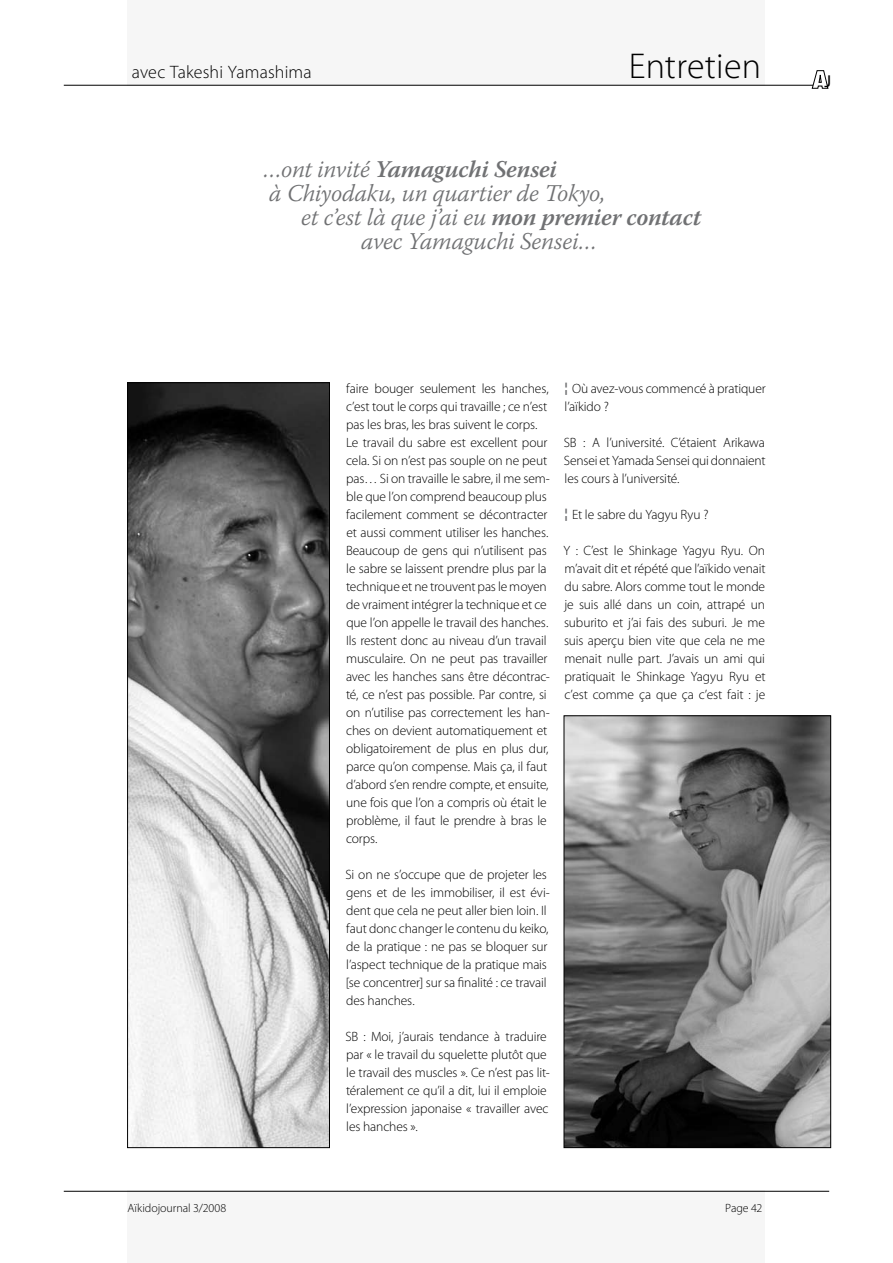
<style>
.page{position:relative;width:893px;height:1263px;background:#fff}
.page>*{position:absolute;margin:0;border:0;box-sizing:border-box;transform-origin:0 0}
.t1{font:300 36px "Myriad Pro";letter-spacing:.005em;color:#000}
.t2{font:italic 300 24px "Warnock Pro";letter-spacing:-.01em;color:#707173}
.t3{font:italic 600 24px "Warnock Pro";letter-spacing:-.01em;color:#707173}
.t4{font:300 18px "Myriad Pro";letter-spacing:.01em;color:#000}
.t5{font:17.25px "Myriad Pro";color:#000;scale:1.06 1}
.t6{font:300 13.5px/18px "Myriad Pro";letter-spacing:-.01em;color:#000}
.t7{font:300 12px "Myriad Pro";letter-spacing:-.005em;color:#000}
.s1{font-weight:300}
.s2{font-weight:600}
.s3{font-family:"Lucida Sans Typewriter";font-weight:700;color:#707173}
</style>
<div class="page">
<div style="left:128px;top:0;width:637px;height:85px;background:#f6f6f6"></div>
<div style="left:128px;top:1191px;width:637px;height:72px;background:#f6f6f6"></div>
<hr style="left:64px;top:85px;width:765px;height:1px;background:#000">
<hr style="left:64px;top:1191px;width:765px;height:1px;background:#000">
<svg style="left:812px;top:71px;width:16px;height:17px"></svg>
<img style="left:129px;top:384px;width:199px;height:762px">
<div style="left:127px;top:382px;width:203px;height:766px;border:1px solid #000"></div>
<img style="left:566px;top:718px;width:263px;height:428px">
<div style="left:564px;top:716px;width:267px;height:432px;border:1px solid #000"></div>
<h3 class="t4" style="left:132px;top:61px;width:181px">avec Takeshi Yamashima</h3>
<h1 class="t1" style="left:629px;top:44px;width:134px">Entretien</h1>
<h2 class="t3" style="left:263px;top:154px;width:295px"><span class="s1">…ont invité</span> Yamaguchi Sensei</h2>
<h2 class="t2" style="left:269px;top:178px;width:338px">à Chiyodaku, un quartier de Tokyo,</h2>
<h2 class="t2" style="left:301px;top:202px;width:401px">et c’est là que j’ai eu <span class="s2">mon premier contact</span></h2>
<h2 class="t2" style="left:361px;top:226px;width:238px">avec Yamaguchi Sensei…</h2>
<p class="t6" style="left:346px;top:379px;width:205px">faire bouger seulement les hanches, c’est tout le corps qui travaille ; ce n’est pas les bras, les bras suivent le corps.<br>Le travail du sabre est excellent pour cela. Si on n’est pas souple on ne peut pas… Si on travaille le sabre, il me sem&shy;ble que l’on comprend beaucoup plus facilement comment se décontracter et aussi comment utiliser les hanches.<br>Beaucoup de gens qui n’utilisent pas le sabre se laissent prendre plus par la technique et ne trouvent pas le moyen de vraiment intégrer la technique et ce que l’on appelle le travail des hanches.<br>Ils restent donc au niveau d’un travail musculaire. On ne peut pas travailler avec les hanches sans être décontrac&shy;té, ce n’est pas possible. Par contre, si on n’utilise pas correctement les han&shy;ches on devient automatiquement et obligatoirement de plus en plus dur, parce qu’on compense. Mais ça, il faut d’abord s’en rendre compte, et ensuite, une fois que l’on a compris où était le problème, il faut le prendre à bras le corps.</p>
<p class="t6" style="left:345px;top:865px;width:206px">Si on ne s’occupe que de projeter les gens et de les immobiliser, il est évi&shy;dent que cela ne peut aller bien loin. Il faut donc changer le contenu du keiko, de la pratique : ne pas se bloquer sur l’aspect technique de la pratique mais [se concentrer] sur sa finalité : ce travail des hanches.</p>
<p class="t6" style="left:346px;top:1027px;width:206px">SB : Moi, j’aurais tendance à traduire par « le travail du squelette plutôt que le travail des muscles ». Ce n’est pas lit&shy;téralement ce qu’il a dit, lui il emploie l’expression japonaise « travailler avec les hanches ».</p>
<p class="t6" style="left:562px;top:379px;width:205px"><span class="s3">¦</span>Où avez-vous commencé à pratiquer l’aïkido ?</p>
<p class="t6" style="left:564px;top:433px;width:203px;text-align:justify">SB : A l’université. C’étaient Arikawa Sensei et Yamada Sensei qui donnaient les cours à l’université.</p>
<p class="t6" style="left:562px;top:505px;width:148px"><span class="s3">¦</span>Et le sabre du Yagyu Ryu ?</p>
<p class="t6" style="left:563px;top:541px;width:204px;text-align:justify">Y : C’est le Shinkage Yagyu Ryu. On m’avait dit et répété que l’aïkido venait du sabre. Alors comme tout le monde je suis allé dans un coin, attrapé un suburito et j’ai fais des suburi. Je me suis aperçu bien vite que cela ne me menait nulle part. J’avais un ami qui pratiquait le Shinkage Yagyu Ryu et c’est comme ça que ça c’est fait : je</p>
<p class="t7" style="left:128px;top:1201px;width:100px">Aïkidojournal 3/2008</p>
<p class="t7" style="left:725px;top:1201px;width:39px">Page 42</p>
<p class="t5" style="left:824px;top:70px;width:8px">J</p>
</div>
